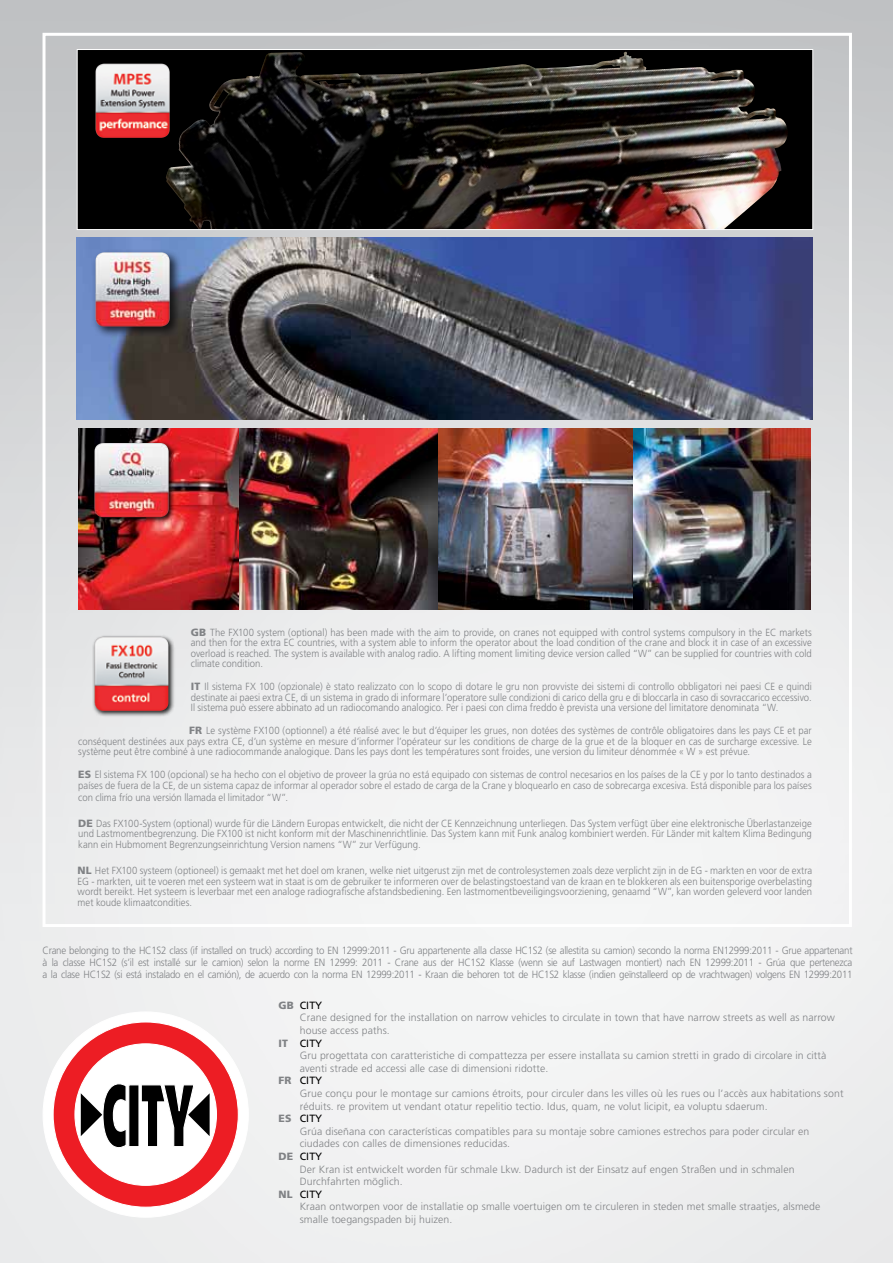
<style>
.page{position:relative;width:893px;height:1263px;background:#fff}
.page>*{position:absolute;margin:0;border:0;box-sizing:border-box;transform-origin:0 0}
.t1{font:300 10.5px "Frutiger";letter-spacing:.01em;color:#808285}
.t2{font:300 10.5px/12px "Frutiger";letter-spacing:.01em;color:#808285;text-align:justify;scale:.92 1}
.t3{font:10.5px "Frutiger";letter-spacing:.01em;color:#000}
.t4{font:300 10.35px/10.5px "Frutiger";letter-spacing:.005em;color:#808285;text-align:justify;scale:.92 1}
.s1{font-weight:900;font-size:10.5px}
.s2{font-weight:900;color:#808285}
</style>
<div class="page">
<img style="left:0;top:0;width:893px;height:1263px">
<img style="left:77px;top:237px;width:735px;height:183px">
<div style="left:91px;top:248px;width:91px;height:91px;background:#000;opacity:.75"></div>
<img style="left:96px;top:252px;width:65px;height:7px">
<div style="left:77px;top:50px;width:736px;height:180px;background:#000"></div>
<img style="left:166px;top:52px;width:622px;height:176px">
<div style="left:77px;top:49px;width:736px;height:181px;border:1px solid #fff"></div>
<div style="left:92px;top:634px;width:83px;height:83px;background:#000;opacity:.89"></div>
<img style="left:94px;top:637px;width:66px;height:7px">
<div style="left:93px;top:61px;width:83px;height:84px;background:#000;opacity:.89"></div>
<img style="left:96px;top:64px;width:65px;height:7px">
<svg style="left:43px;top:1011px;width:206px;height:207px"></svg>
<img style="left:238px;top:429px;width:396px;height:180px">
<img style="left:239px;top:429px;width:199px;height:180px">
<img style="left:634px;top:429px;width:177px;height:180px">
<img style="left:79px;top:429px;width:159px;height:180px">
<div style="left:92px;top:440px;width:83px;height:84px;background:#000;opacity:.89"></div>
<img style="left:95px;top:443px;width:65px;height:7px">
<p class="t4" style="left:191px;top:627px;width:677px"><span class="s1">GB</span> The FX100 system (optional) has been made with the aim to provide, on cranes not equipped with control systems compulsory in the EC markets and then for the extra EC countries, with a system able to inform the operator about the load condition of the crane and block it in case of an excessive overload is reached. The system is available with analog radio. A lifting moment limiting device version called “W” can be supplied for countries with cold climate condition.</p>
<p class="t4" style="left:191px;top:681px;width:677px"><span class="s1">IT</span> Il sistema FX 100 (opzionale) è stato realizzato con lo scopo di dotare le gru non provviste dei sistemi di controllo obbligatori nei paesi CE e quindi destinate ai paesi extra CE, di un sistema in grado di informare l’operatore sulle condizioni di carico della gru e di bloccarla in caso di sovraccarico eccessivo.<br>Il sistema può essere abbinato ad un radiocomando analogico. Per i paesi con clima freddo è prevista una versione del limitatore denominata “W.</p>
<p class="t4" style="left:78px;top:726px;width:799px;text-indent:111px"><span class="s1">FR</span> Le système FX100 (optionnel) a été réalisé avec le but d’équiper les grues, non dotées des systèmes de contrôle obligatoires dans les pays CE et par conséquent destinées aux pays extra CE, d’un système en mesure d’informer l’opérateur sur les conditions de charge de la grue et de la bloquer en cas de surcharge excessive. Le système peut être combiné à une radiocommande analogique. Dans les pays dont les températures sont froides, une version du limiteur dénommée « W » est prévue.</p>
<p class="t4" style="left:78px;top:770px;width:799px"><span class="s1">ES</span> El sistema FX 100 (opcional) se ha hecho con el objetivo de proveer la grúa no está equipado con sistemas de control necesarios en los países de la CE y por lo tanto destinados a países de fuera de la CE, de un sistema capaz de informar al operador sobre el estado de carga de la Crane y bloquearlo en caso de sobrecarga excesiva. Está disponible para los países</p>
<p class="t4" style="left:78px;top:793px;width:230px">con clima frío una versión llamada el limitador “W”.</p>
<p class="t4" style="left:78px;top:818px;width:799px"><span class="s1">DE</span> Das FX100-System (optional) wurde für die Ländern Europas entwickelt, die nicht der CE Kennzeichnung unterliegen. Das System verfügt über eine elektronische Überlastanzeige und Lastmomentbegrenzung. Die FX100 ist nicht konform mit der Maschinenrichtlinie. Das System kann mit Funk analog kombiniert werden. Für Länder mit kaltem Klima Bedingung kann ein Hubmoment Begrenzungseinrichtung Version namens “W” zur Verfügung.</p>
<p class="t4" style="left:78px;top:865px;width:800px"><span class="s1">NL</span> Het FX100 systeem (optioneel) is gemaakt met het doel om kranen, welke niet uitgerust zijn met de controlesystemen zoals deze verplicht zijn in de EG - markten en voor de extra EG - markten, uit te voeren met een systeem wat in staat is om de gebruiker te informeren over de belastingstoestand van de kraan en te blokkeren als een buitensporige overbelasting wordt bereikt. Het systeem is leverbaar met een analoge radiografische afstandsbediening. Een lastmomentbeveiligingsvoorziening, genaamd “W”, kan worden geleverd voor landen met koude klimaatcondities.</p>
<p class="t2" style="left:43px;top:945px;width:882px">Crane belonging to the HC1S2 class (if installed on truck) according to EN 12999:2011 - Gru appartenente alla classe HC1S2 (se allestita su camion) secondo la norma EN12999:2011 - Grue appartenant à la classe HC1S2 (s’il est installé sur le camion) selon la norme EN 12999: 2011 - Crane aus der HC1S2 Klasse (wenn sie auf Lastwagen montiert) nach EN 12999:2011 - Grúa que pertenezca a la clase HC1S2 (si está instalado en el camión), de acuerdo con la norma EN 12999:2011 - Kraan die behoren tot de HC1S2 klasse (indien geïnstalleerd op de vrachtwagen) volgens EN 12999:2011</p>
<p class="t3" style="left:279px;top:999px;width:45px"><span class="s2">GB</span> City</p>
<p class="t1" style="left:300px;top:1012px;width:537px">Crane designed for the installation on narrow vehicles to circulate in town that have narrow streets as well as narrow</p>
<p class="t1" style="left:300px;top:1024px;width:91px">house access paths.</p>
<p class="t3" style="left:279px;top:1037px;width:45px"><span class="s2">IT</span> City</p>
<p class="t1" style="left:300px;top:1049px;width:528px">Gru progettata con caratteristiche di compattezza per essere installata su camion stretti in grado di circolare in città</p>
<p class="t1" style="left:300px;top:1062px;width:250px">aventi strade ed accessi alle case di dimensioni ridotte.</p>
<p class="t3" style="left:279px;top:1074px;width:45px"><span class="s2">FR</span> City</p>
<p class="t1" style="left:300px;top:1087px;width:545px">Grue conçu pour le montage sur camions étroits, pour circuler dans les villes où les rues ou l’accès aux habitations sont</p>
<p class="t1" style="left:300px;top:1100px;width:469px">réduits. re provitem ut vendant otatur repelitio tectio. Idus, quam, ne volut licipit, ea voluptu sdaerum.</p>
<p class="t3" style="left:279px;top:1112px;width:45px"><span class="s2">ES</span> City</p>
<p class="t1" style="left:300px;top:1125px;width:511px">Grúa diseñana con características compatibles para su montaje sobre camiones estrechos para poder circular en</p>
<p class="t1" style="left:300px;top:1138px;width:212px">ciudades con calles de dimensiones reducidas.</p>
<p class="t3" style="left:279px;top:1150px;width:45px"><span class="s2">DE</span> City</p>
<p class="t1" style="left:300px;top:1163px;width:496px">Der Kran ist entwickelt worden für schmale Lkw. Dadurch ist der Einsatz auf engen Straßen und in schmalen</p>
<p class="t1" style="left:300px;top:1175px;width:104px">Durchfahrten möglich.</p>
<p class="t3" style="left:279px;top:1188px;width:45px"><span class="s2">NL</span> City</p>
<p class="t1" style="left:300px;top:1201px;width:522px">Kraan ontworpen voor de installatie op smalle voertuigen om te circuleren in steden met smalle straatjes, alsmede</p>
<p class="t1" style="left:300px;top:1213px;width:154px">smalle toegangspaden bij huizen.</p>
</div>
